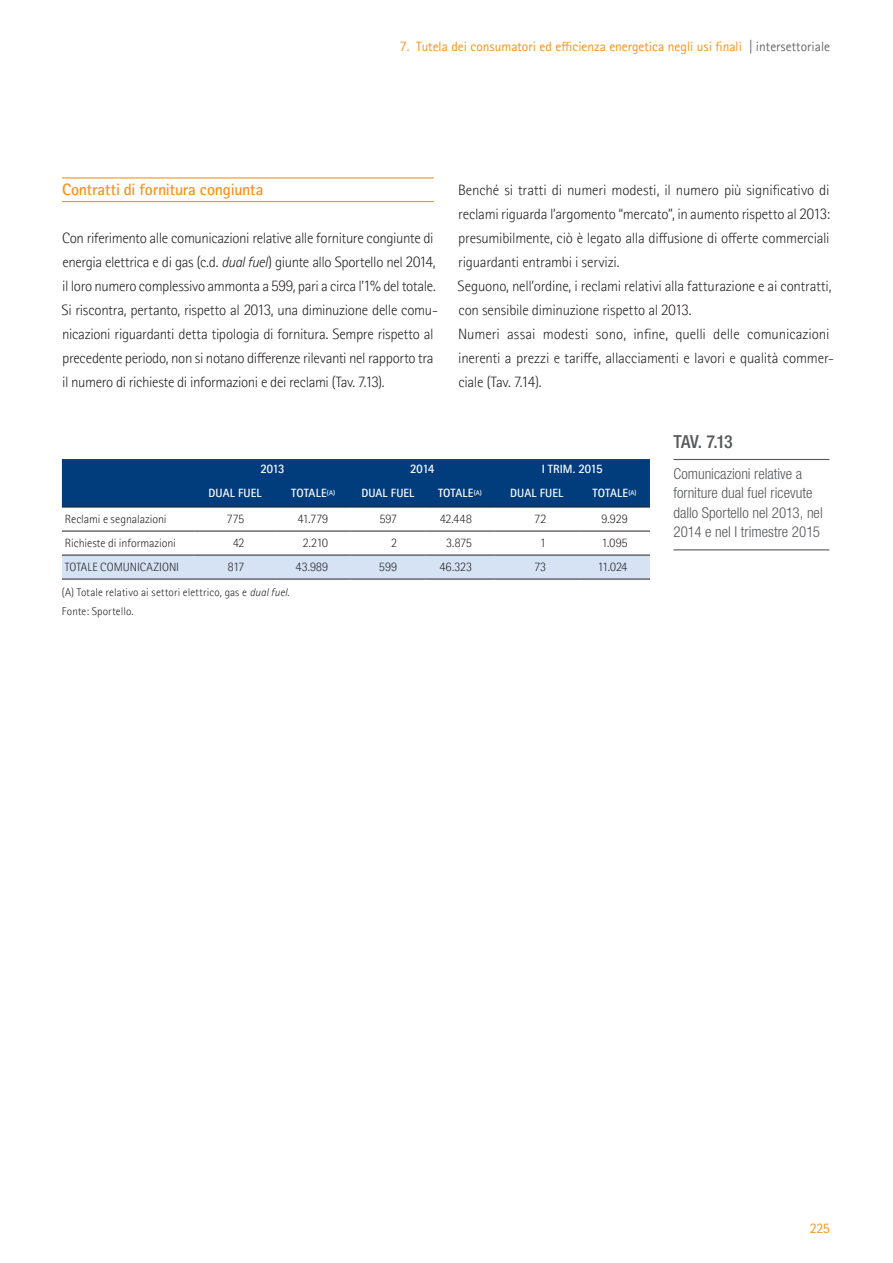
<style>
.page{position:relative;width:893px;height:1263px;background:#fff}
.page>*{position:absolute;margin:0;border:0;box-sizing:border-box;transform-origin:0 0}
.t1{font:500 condensed 18px "Helvetica Neue LT Pro";color:#57585a}
.t2{font:600 16.5px "Rotis II Sans Pro";letter-spacing:-.015em;color:#f7931d}
.t3{font:300 15px/24px "Rotis II Sans Pro";letter-spacing:-.02em;color:#231f20}
.t4{font:300 condensed 15px/19.5px "Helvetica Neue LT Pro";color:#57585a}
.t5{font:13.5px "Rotis II Sans Pro";color:#f7931d}
.t6{font:13.5px "Rotis II Sans Pro";color:#6c6d70}
.t7{font:300 12px "Rotis II Sans Pro";letter-spacing:-.005em;color:#231f20}
.t8{font:600 12px "Rotis II Sans Pro";color:#fff}
.t9{font:300 11.25px/18.8px "Rotis II Sans Pro";letter-spacing:.01em;color:#231f20}
.s1{font-style:italic}
</style>
<div class="page">
<hr style="left:62px;top:177px;width:372px;height:2px;background:#f7931d">
<hr style="left:62px;top:201px;width:372px;height:1px;background:#f7931d">
<div style="left:62px;top:459px;width:588px;height:48px;background:#013d7d"></div>
<div style="left:62px;top:556px;width:588px;height:23px;background:#d5e3f4"></div>
<hr style="left:62px;top:531px;width:132px;height:1px;background:#231f20">
<hr style="left:194px;top:531px;width:82px;height:1px;background:#231f20">
<hr style="left:276px;top:531px;width:74px;height:1px;background:#231f20">
<hr style="left:350px;top:531px;width:76px;height:1px;background:#231f20">
<hr style="left:426px;top:531px;width:68px;height:1px;background:#231f20">
<hr style="left:494px;top:531px;width:85px;height:1px;background:#231f20">
<hr style="left:579px;top:531px;width:71px;height:1px;background:#231f20">
<hr style="left:194px;top:579px;width:82px;height:1px;background:#231f20">
<hr style="left:276px;top:579px;width:74px;height:1px;background:#231f20">
<hr style="left:350px;top:579px;width:76px;height:1px;background:#231f20">
<hr style="left:426px;top:579px;width:68px;height:1px;background:#231f20">
<hr style="left:494px;top:579px;width:85px;height:1px;background:#231f20">
<hr style="left:579px;top:579px;width:71px;height:1px;background:#231f20">
<hr style="left:62px;top:579px;width:132px;height:1px;background:#231f20">
<hr style="left:62px;top:507px;width:132px;height:1px;background:#231f20">
<hr style="left:194px;top:507px;width:82px;height:1px;background:#231f20">
<hr style="left:276px;top:507px;width:74px;height:1px;background:#231f20">
<hr style="left:350px;top:507px;width:76px;height:1px;background:#231f20">
<hr style="left:426px;top:507px;width:68px;height:1px;background:#231f20">
<hr style="left:494px;top:507px;width:85px;height:1px;background:#231f20">
<hr style="left:579px;top:507px;width:71px;height:1px;background:#231f20">
<hr style="left:62px;top:555px;width:132px;height:1px;background:#231f20">
<hr style="left:194px;top:555px;width:82px;height:1px;background:#231f20">
<hr style="left:276px;top:555px;width:74px;height:1px;background:#231f20">
<hr style="left:350px;top:555px;width:76px;height:1px;background:#231f20">
<hr style="left:426px;top:555px;width:68px;height:1px;background:#231f20">
<hr style="left:494px;top:555px;width:85px;height:1px;background:#231f20">
<hr style="left:579px;top:555px;width:71px;height:1px;background:#231f20">
<hr style="left:673px;top:459px;width:156px;height:1px;background:#57585a">
<hr style="left:673px;top:549px;width:156px;height:1px;background:#57585a">
<p class="t5" style="left:400px;top:39px;width:189px">7. Tutela dei consumatori ed efficienza</p>
<p class="t5" style="left:622px;top:39px;width:12px">energeticanegliusifina</p>
<p class="t6" style="left:749px;top:39px;width:82px">| intersettoriale</p>
<p class="t2" style="left:62px;top:180px;width:203px">Contratti di fornitura congiunta</p>
<p class="t3" style="left:62px;top:226px;width:378px">Con riferimento alle comunicazioni relative alle forniture congiunte di energia elettrica e di gas (c.d. <span class="s1">dual fuel</span>) giunte allo Sportello nel 2014, il loro numero complessivo ammonta a 599, pari a circa l’1% del totale.<br>Si riscontra, pertanto, rispetto al 2013, una diminuzione delle comu&shy;nicazioni riguardanti detta tipologia di fornitura. Sempre rispetto al precedente periodo, non si notano differenze rilevanti nel rapporto tra il numero di richieste di informazioni e dei reclami (Tav. 7.13).</p>
<p class="t3" style="left:458px;top:178px;width:378px">Benché si tratti di numeri modesti, il numero più significativo di reclami riguarda l’argomento “mercato”, in aumento rispetto al 2013: presumibilmente, ciò è legato alla diffusione di offerte commerciali riguardanti entrambi i servizi.<br>Seguono, nell’ordine, i reclami relativi alla fatturazione e ai contratti, con sensibile diminuzione rispetto al 2013.<br>Numeri assai modesti sono, infine, quelli delle comunicazioni inerenti a prezzi e tariffe, allacciamenti e lavori e qualità commer&shy;ciale (Tav. 7.14).</p>
<p class="t8" style="left:260px;top:463px;width:26px">2013</p>
<p class="t8" style="left:410px;top:463px;width:26px">2014</p>
<p class="t8" style="left:542px;top:463px;width:62px">I TRIM. 2015</p>
<p class="t8" style="left:209px;top:487px;width:55px">DUAL FUEL</p>
<p class="t8" style="left:291px;top:487px;width:45px">TOTALE<sup>(A)</sup></p>
<p class="t8" style="left:361px;top:487px;width:55px">DUAL FUEL</p>
<p class="t8" style="left:438px;top:487px;width:45px">TOTALE<sup>(A)</sup></p>
<p class="t8" style="left:510px;top:487px;width:55px">DUAL FUEL</p>
<p class="t8" style="left:593px;top:487px;width:45px">TOTALE<sup>(A)</sup></p>
<p class="t7" style="left:65px;top:513px;width:103px">Reclami e segnalazioni</p>
<p class="t7" style="left:227px;top:513px;width:19px">775</p>
<p class="t7" style="left:298px;top:513px;width:32px">41.779</p>
<p class="t7" style="left:380px;top:513px;width:19px">597</p>
<p class="t7" style="left:440px;top:513px;width:33px">42.448</p>
<p class="t7" style="left:535px;top:513px;width:13px">72</p>
<p class="t7" style="left:601px;top:513px;width:27px">9.929</p>
<p class="t7" style="left:65px;top:537px;width:113px">Richieste di informazioni</p>
<p class="t7" style="left:233px;top:537px;width:13px">42</p>
<p class="t7" style="left:303px;top:537px;width:27px">2.210</p>
<p class="t7" style="left:391px;top:537px;width:7px">2</p>
<p class="t7" style="left:446px;top:537px;width:27px">3.875</p>
<p class="t7" style="left:540px;top:537px;width:7px">1</p>
<p class="t7" style="left:602px;top:537px;width:27px">1.095</p>
<p class="t7" style="left:65px;top:561px;width:116px">TOTALE COMUNICAZIONI</p>
<p class="t7" style="left:228px;top:561px;width:18px">817</p>
<p class="t7" style="left:296px;top:561px;width:34px">43.989</p>
<p class="t7" style="left:379px;top:561px;width:19px">599</p>
<p class="t7" style="left:440px;top:561px;width:34px">46.323</p>
<p class="t7" style="left:534px;top:561px;width:13px">73</p>
<p class="t7" style="left:598px;top:561px;width:31px">11.024</p>
<p class="t9" style="left:62px;top:583px;width:229px">(A) Totale relativo ai settori elettrico, gas e <span class="s1">dual fuel</span>.<br>Fonte: Sportello.</p>
<p class="t1" style="left:673px;top:431px;width:61px">Tav. 7.13</p>
<p class="t4" style="left:673px;top:464px;width:151px">Comunicazioni relative a forniture dual fuel ricevute dallo Sportello nel 2013, nel<br>2014 e nel I trimestre 2015</p>
<p class="t5" style="left:810px;top:1221px;width:22px">225</p>
</div>
